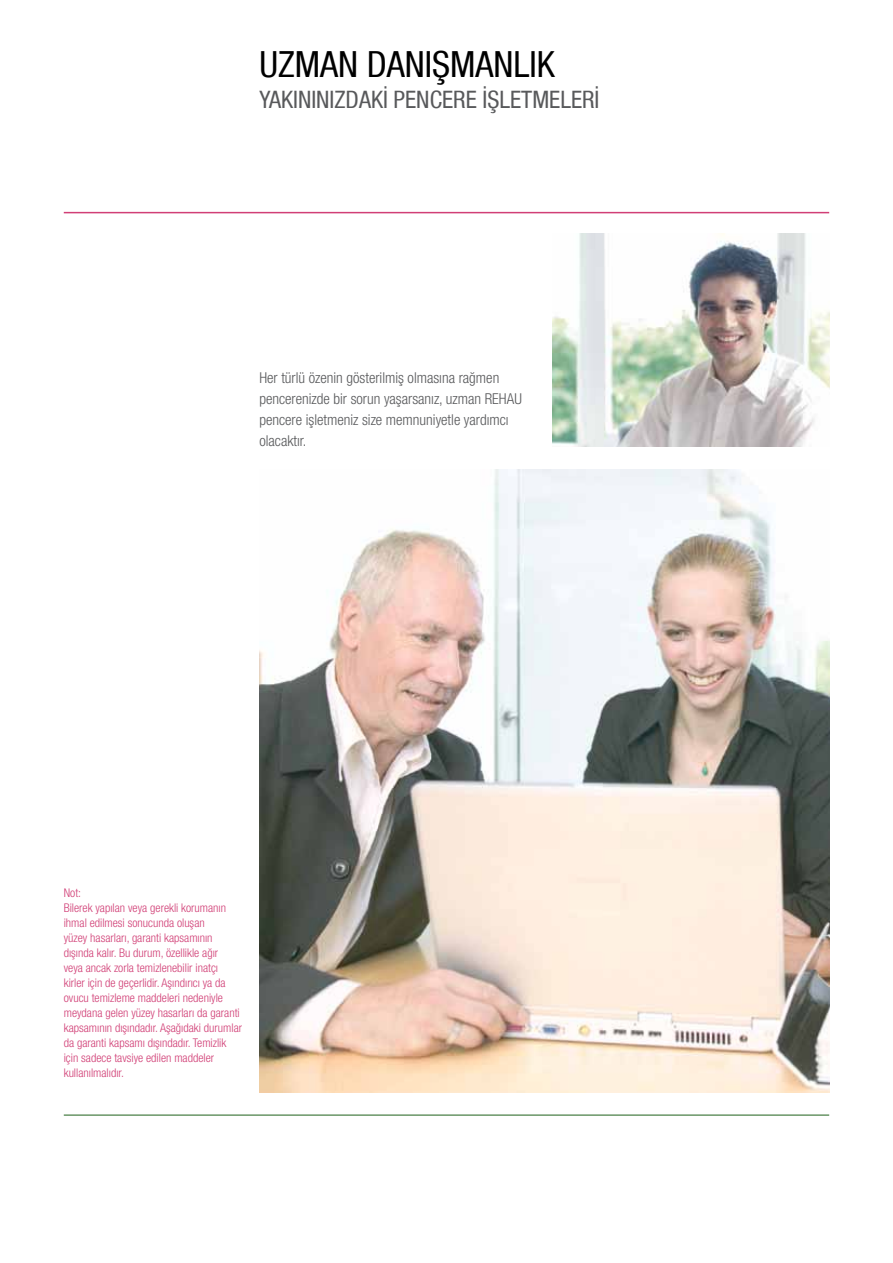
<style>
.page{position:relative;width:893px;height:1263px;background:#fff}
.page>*{position:absolute;margin:0;border:0;box-sizing:border-box;transform-origin:0 0}
.t1{font:condensed 36px "Helvetica Neue LT Com";color:#000}
.t2{font:condensed 24px "Helvetica Neue LT Com";color:#58595b}
.t3{font:300 condensed 15px/21px "Helvetica Neue LT Com";color:#58595b}
.t4{font:300 condensed 12px/15px "Helvetica Neue LT Com";color:#d13f76}
</style>
<div class="page">
<hr style="left:64px;top:212px;width:765px;height:1px;background:#d13f76">
<hr style="left:64px;top:1114px;width:765px;height:2px;background:#699667">
<img style="left:259px;top:470px;width:570px;height:623px">
<img style="left:553px;top:234px;width:276px;height:212px">
<h1 class="t1" style="left:259px;top:43px;width:297px">UZMAN DANIŞMANLIK</h1>
<h2 class="t2" style="left:259px;top:86px;width:342px">YAKININIZDAKI PENCERE IŞLETMELERI</h2>
<p class="t3" style="left:259px;top:367px;width:264px">Her türlü özenin gösterilmiş olmasına rağmen pencerenizde bir sorun yaşarsanız, uzman REHAU pencere işletmeniz size memnuniyetle yardımcı olacaktır.</p>
<p class="t4" style="left:64px;top:885px;width:180px">Not:<br>Bilerek yapılan veya gerekli korumanın ihmal edilmesi sonucunda oluşan<br>yüzey hasarları, garanti kapsamının dışında kalır. Bu durum, özellikle ağır<br>veya ancak zorla temizlenebilir inatçı kirler için de geçerlidir. Aşındırıcı ya da ovucu temizleme maddeleri nedeniyle meydana gelen yüzey hasarları da garanti kapsamının dışındadır. Aşağıdaki durumlar da garanti kapsamı dışındadır. Temizlik için sadece tavsiye edilen maddeler kullanılmalıdır.</p>
</div>
